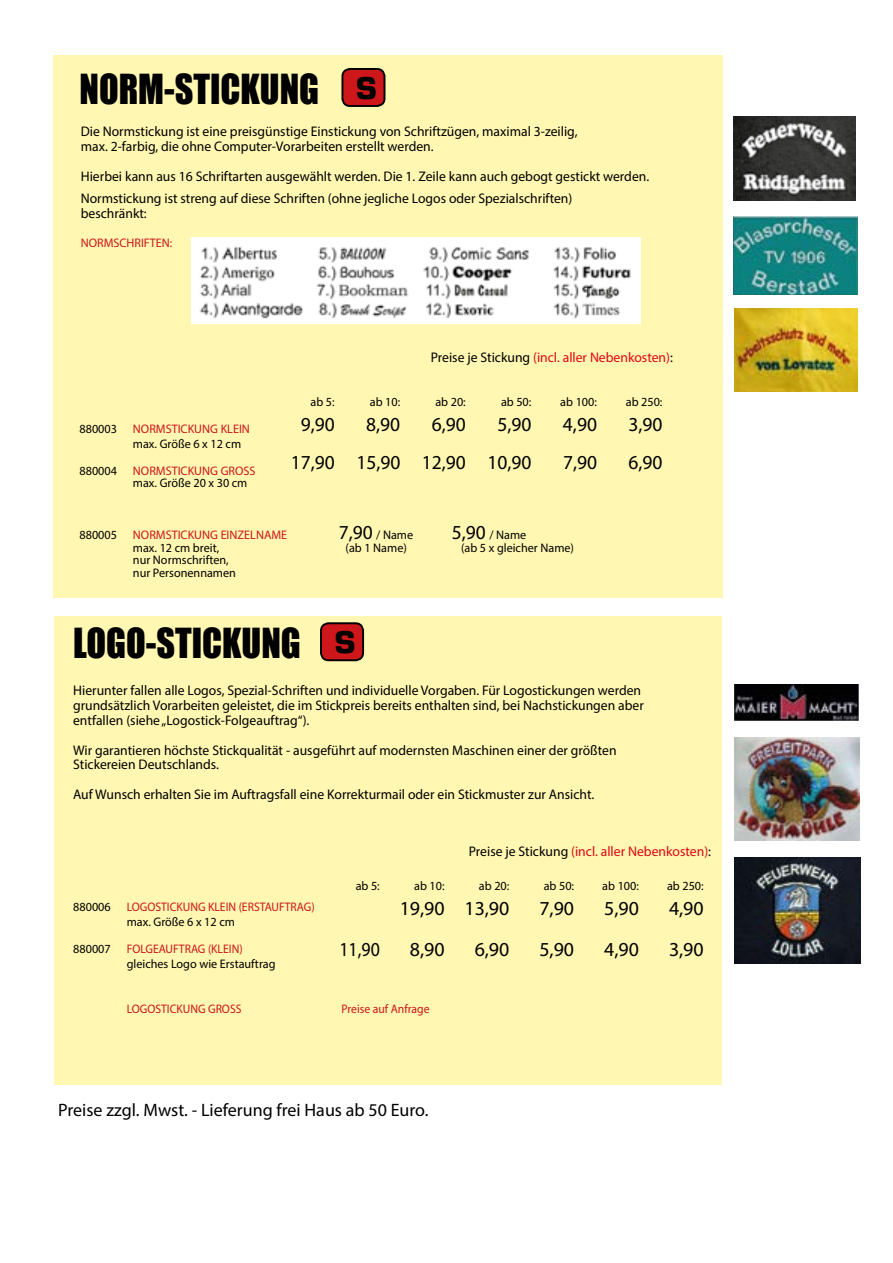
<style>
.page{position:relative;width:893px;height:1263px;background:#fff}
.page>*{position:absolute;margin:0;border:0;box-sizing:border-box;transform-origin:0 0}
.t1{font:38.1px "Impact";color:#000;scale:.95 1}
.t2{font:700 28.95px "Eurostile";color:#000}
.t3{font:19.95px "Myriad Pro";color:#000}
.t4{font:19.95px "Myriad Pro";color:#000;scale:.9 1}
.t5{font:18px "Myriad Pro";color:#000}
.t6{font:13.95px/14.9px "Myriad Pro";color:#000}
.t7{font:13.95px "Myriad Pro";color:#e30613}
.t8{font:12.45px/12.5px "Myriad Pro";color:#000}
.t9{font:12.45px "Myriad Pro";color:#cd171a;scale:.94 1}
.t10{font:12.45px "Myriad Pro";color:#cd171a}
.s1{color:#000}
.s2{font-size:19.95px}
</style>
<div class="page">
<div style="left:53px;top:55px;width:670px;height:543px;background:#fff7b2"></div>
<img style="left:192px;top:237px;width:449px;height:87px">
<div style="left:342px;top:69px;width:42px;height:37px;background:#cd171a;border-radius:8px"></div>
<div style="left:341px;top:68px;width:44px;height:39px;border:2px solid #000;border-radius:8px"></div>
<div style="left:54px;top:616px;width:668px;height:468px;background:#fff7b2"></div>
<div style="left:321px;top:623px;width:42px;height:37px;background:#cd171a;border-radius:8px"></div>
<div style="left:320px;top:622px;width:44px;height:39px;border:2px solid #000;border-radius:8px"></div>
<img style="left:733px;top:117px;width:123px;height:83px">
<img style="left:733px;top:217px;width:124px;height:78px">
<img style="left:735px;top:309px;width:122px;height:83px">
<img style="left:735px;top:684px;width:123px;height:36px">
<img style="left:735px;top:737px;width:124px;height:103px">
<img style="left:735px;top:857px;width:125px;height:107px">
<h1 class="t1" style="left:80px;top:59px;width:254px">NORM-STICKUNG</h1>
<p class="t6" style="left:81px;top:123px;width:498px">Die Normstickung ist eine preisgünstige Einstickung von Schriftzügen, maximal 3-zeilig, max. 2-farbig, die ohne Computer-Vorarbeiten erstellt werden.</p>
<p class="t6" style="left:81px;top:164px;width:570px;line-height:22.4px">Hierbei kann aus 16 Schriftarten ausgewählt werden. Die 1. Zeile kann auch gebogt gestickt werden.<br>Normstickung ist streng auf diese Schriften (ohne jegliche Logos oder Spezialschriften)</p>
<p class="t6" style="left:81px;top:205px;width:68px">beschränkt:</p>
<h2 class="t2" style="left:356px;top:69px;width:22px">S</h2>
<p class="t10" style="left:81px;top:235px;width:93px">NORMSCHRIFTEN:</p>
<p class="t8" style="left:80px;top:422px;width:39px">880003</p>
<p class="t10" style="left:133px;top:421px;width:118px">NORMSTICKUNG KLEIN</p>
<p class="t8" style="left:133px;top:437px;width:110px">max. Größe 6 x 12 cm</p>
<p class="t8" style="left:80px;top:464px;width:39px">880004</p>
<p class="t10" style="left:133px;top:463px;width:124px">NORMSTICKUNG GROSS</p>
<p class="t8" style="left:133px;top:477px;width:116px">max. Größe 20 x 30 cm</p>
<p class="t7" style="left:431px;top:348px;width:244px"><span class="s1">Preise je Stickung</span> (incl. aller Nebenkosten)<span class="s1">:</span></p>
<p class="t8" style="left:311px;top:395px;width:26px">ab 5:</p>
<p class="t8" style="left:370px;top:395px;width:32px">ab 10:</p>
<p class="t8" style="left:435px;top:395px;width:32px">ab 20:</p>
<p class="t8" style="left:501px;top:395px;width:32px">ab 50:</p>
<p class="t8" style="left:560px;top:395px;width:38px">ab 100:</p>
<p class="t8" style="left:626px;top:395px;width:38px">ab 250:</p>
<h3 class="t3" style="left:301px;top:412px;width:36px">9,90</h3>
<h3 class="t3" style="left:366px;top:412px;width:36px">8,90</h3>
<h3 class="t3" style="left:432px;top:412px;width:36px">6,90</h3>
<h3 class="t3" style="left:497px;top:412px;width:36px">5,90</h3>
<h3 class="t3" style="left:563px;top:412px;width:36px">4,90</h3>
<h3 class="t3" style="left:628px;top:412px;width:36px">3,90</h3>
<h3 class="t3" style="left:291px;top:450px;width:242px">17,90 15,90 12,90 10,90</h3>
<h3 class="t3" style="left:563px;top:450px;width:36px">7,90</h3>
<h3 class="t3" style="left:629px;top:450px;width:36px">6,90</h3>
<p class="t8" style="left:80px;top:529px;width:39px">880005</p>
<p class="t10" style="left:133px;top:528px;width:156px">NORMSTICKUNG EINZELNAME</p>
<p class="t8" style="left:339px;top:529px;width:76px"><span class="s2">7,90</span> / Name</p>
<p class="t8" style="left:452px;top:529px;width:76px"><span class="s2">5,90</span> / Name</p>
<p class="t8" style="left:133px;top:541px;width:88px">max. 12 cm breit,</p>
<p class="t8" style="left:346px;top:541px;width:63px">(ab 1 Name)</p>
<p class="t8" style="left:461px;top:541px;width:114px">(ab 5 x gleicher Name)</p>
<p class="t8" style="left:133px;top:554px;width:105px">nur Normschriften, nur Personennamen</p>
<h1 class="t1" style="left:73px;top:614px;width:241px">LOGO-STICKUNG</h1>
<p class="t6" style="left:73px;top:682px;width:572px">Hierunter fallen alle Logos, Spezial-Schriften und individuelle Vorgaben. Für Logostickungen werden grundsätzlich Vorarbeiten geleistet, die im Stickpreis bereits enthalten sind, bei Nachstickungen aber entfallen (siehe „Logostick-Folgeauftrag“).</p>
<p class="t6" style="left:73px;top:742px;width:545px">Wir garantieren höchste Stickqualität - ausgeführt auf modernsten Maschinen einer der größten<br>Stickereien Deutschlands.</p>
<p class="t6" style="left:73px;top:787px;width:523px">Auf Wunsch erhalten Sie im Auftragsfall eine Korrekturmail oder ein Stickmuster zur Ansicht.</p>
<h2 class="t2" style="left:335px;top:623px;width:22px">S</h2>
<p class="t7" style="left:469px;top:843px;width:244px"><span class="s1">Preise je Stickung</span> (incl. aller Nebenkosten)<span class="s1">:</span></p>
<p class="t8" style="left:356px;top:880px;width:26px">ab 5:</p>
<p class="t8" style="left:414px;top:880px;width:32px">ab 10:</p>
<p class="t8" style="left:479px;top:880px;width:32px">ab 20:</p>
<p class="t8" style="left:544px;top:880px;width:32px">ab 50:</p>
<p class="t8" style="left:602px;top:880px;width:38px">ab 100:</p>
<p class="t8" style="left:667px;top:880px;width:38px">ab 250:</p>
<h3 class="t3" style="left:400px;top:896px;width:111px">19,90 13,90</h3>
<h3 class="t3" style="left:539px;top:896px;width:36px">7,90</h3>
<h3 class="t3" style="left:604px;top:896px;width:36px">5,90</h3>
<h3 class="t3" style="left:669px;top:896px;width:36px">4,90</h3>
<h3 class="t4" style="left:339px;top:937px;width:46px">11,90</h3>
<h3 class="t3" style="left:410px;top:937px;width:36px">8,90</h3>
<h3 class="t3" style="left:475px;top:937px;width:36px">6,90</h3>
<h3 class="t3" style="left:539px;top:937px;width:36px">5,90</h3>
<h3 class="t3" style="left:604px;top:937px;width:36px">4,90</h3>
<h3 class="t3" style="left:669px;top:937px;width:36px">3,90</h3>
<p class="t8" style="left:73px;top:900px;width:39px">880006</p>
<p class="t9" style="left:127px;top:899px;width:202px">LOGOSTICKUNG KLEIN (ERSTAUFTRAG)</p>
<p class="t8" style="left:127px;top:915px;width:110px">max. Größe 6 x 12 cm</p>
<p class="t8" style="left:73px;top:942px;width:39px">880007</p>
<p class="t9" style="left:127px;top:941px;width:125px">FOLGEAUFTRAG (KLEIN)</p>
<p class="t8" style="left:127px;top:957px;width:150px">gleiches Logo wie Erstauftrag</p>
<p class="t9" style="left:127px;top:1001px;width:124px">LOGOSTICKUNG GROSS</p>
<p class="t9" style="left:342px;top:1001px;width:95px">Preise auf Anfrage</p>
<p class="t5" style="left:58px;top:1099px;width:372px">Preise zzgl. Mwst. - Lieferung frei Haus ab 50 Euro.</p>
</div>
